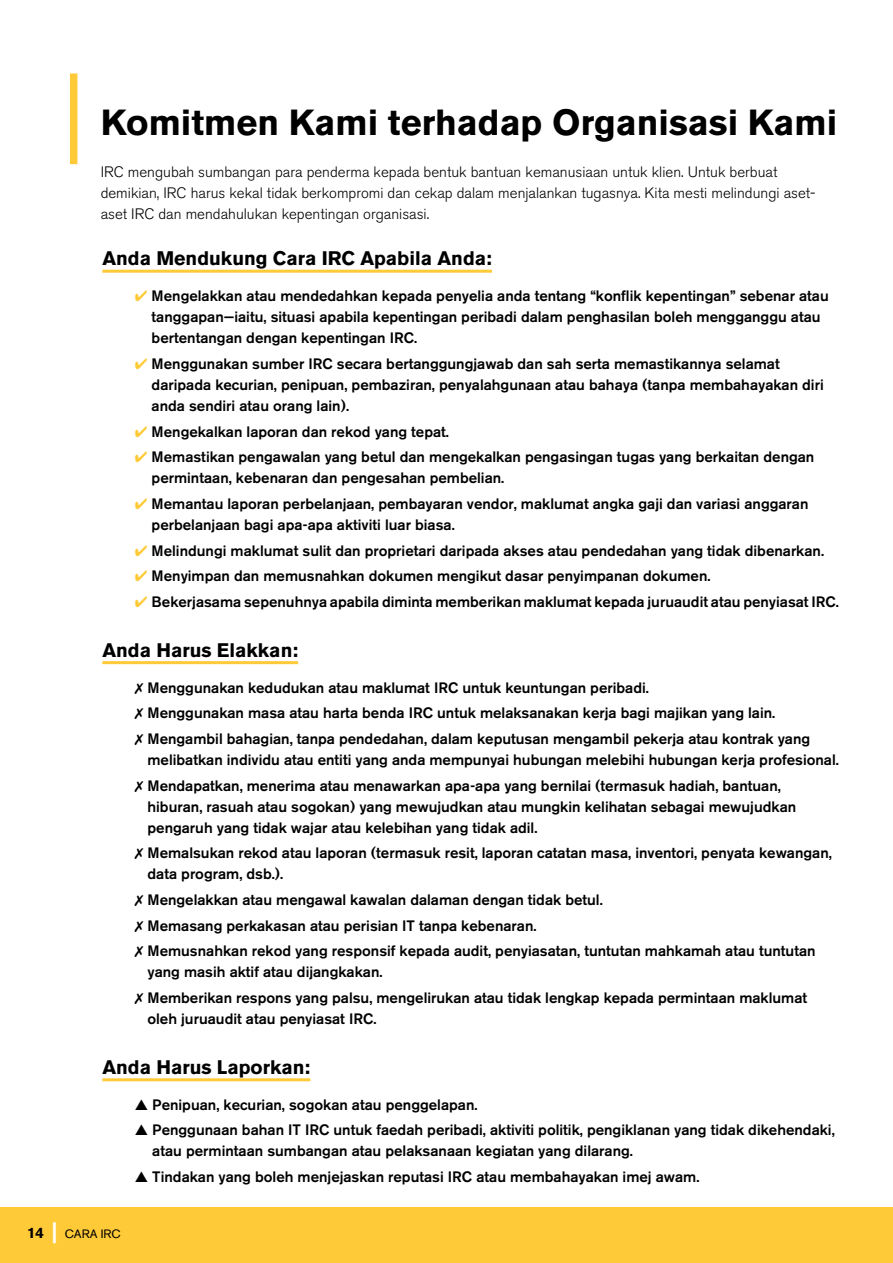
<style>
.page{position:relative;width:893px;height:1263px;background:#fff}
.page>*{position:absolute;margin:0;border:0;box-sizing:border-box;transform-origin:0 0}
.t1{font:700 36px "Akzidenz Grotesk BE";color:#000}
.t2{font:700 19.5px "Akzidenz Grotesk BE";color:#000}
.t3{font:500 15px/21px "Akzidenz Grotesk BE";color:#000}
.t4{font:300 15px/21px "Akzidenz Grotesk BE";color:#000}
.t5{font:12px "Akzidenz Grotesk BE";color:#000}
.s1{color:#ffca38}
.s2{font-weight:700;font-size:15px}
.s3{font-weight:700;font-size:21px;color:#fff}
</style>
<div class="page">
<div style="left:0;top:1207px;width:893px;height:56px;background:#ffca38"></div>
<div style="left:70px;top:73px;width:7px;height:91px;background:#ffca38"></div>
<hr style="left:102px;top:270px;width:390px;height:3px;background:#ffca38">
<hr style="left:102px;top:661px;width:196px;height:3px;background:#ffca38">
<hr style="left:102px;top:1078px;width:208px;height:3px;background:#ffca38">
<h1 class="t1" style="left:101px;top:102px;width:738px">Komitmen Kami terhadap Organisasi Kami</h1>
<p class="t4" style="left:101px;top:162px;width:716px">IRC mengubah sumbangan para penderma kepada bentuk bantuan kemanusiaan untuk klien. Untuk berbuat demikian, IRC harus kekal tidak berkompromi dan cekap dalam menjalankan tugasnya. Kita mesti melindungi aset&shy;aset IRC dan mendahulukan kepentingan organisasi.</p>
<h2 class="t2" style="left:102px;top:247px;width:391px">Anda Mendukung Cara IRC Apabila Anda:</h2>
<p class="t3" style="left:152px;top:285px;width:679px;text-indent:-17px"><span class="s1">✔</span> Mengelakkan atau mendedahkan kepada penyelia anda tentang “konflik kepentingan” sebenar atau tanggapan—iaitu, situasi apabila kepentingan peribadi dalam penghasilan boleh mengganggu atau bertentangan dengan kepentingan IRC.</p>
<p class="t3" style="left:152px;top:353px;width:674px;text-indent:-17px"><span class="s1">✔</span> Menggunakan sumber IRC secara bertanggungjawab dan sah serta memastikannya selamat daripada kecurian, penipuan, pembaziran, penyalahgunaan atau bahaya (tanpa membahayakan diri anda sendiri atau orang lain).</p>
<p class="t3" style="left:135px;top:421px;width:316px"><span class="s1">✔</span> Mengekalkan laporan dan rekod yang tepat.</p>
<p class="t3" style="left:152px;top:446px;width:664px;text-indent:-17px"><span class="s1">✔</span> Memastikan pengawalan yang betul dan mengekalkan pengasingan tugas yang berkaitan dengan permintaan, kebenaran dan pengesahan pembelian.</p>
<p class="t3" style="left:152px;top:493px;width:658px;text-indent:-17px"><span class="s1">✔</span> Memantau laporan perbelanjaan, pembayaran vendor, maklumat angka gaji dan variasi anggaran perbelanjaan bagi apa-apa aktiviti luar biasa.</p>
<p class="t3" style="left:135px;top:540px;width:691px"><span class="s1">✔</span> Melindungi maklumat sulit dan proprietari daripada akses atau pendedahan yang tidak dibenarkan.</p>
<p class="t3" style="left:135px;top:565px;width:577px"><span class="s1">✔</span> Menyimpan dan memusnahkan dokumen mengikut dasar penyimpanan dokumen.</p>
<p class="t3" style="left:135px;top:591px;width:706px"><span class="s1">✔</span> Bekerjasama sepenuhnya apabila diminta memberikan maklumat kepada juruaudit atau penyiasat IRC.</p>
<h2 class="t2" style="left:102px;top:639px;width:197px">Anda Harus Elakkan:</h2>
<p class="t3" style="left:135px;top:674px;width:677px;line-height:25.7px">✗ Menggunakan kedudukan atau maklumat IRC untuk keuntungan peribadi.<br>✗ Menggunakan masa atau harta benda IRC untuk melaksanakan kerja bagi majikan yang lain.<br>✗ Mengambil bahagian, tanpa pendedahan, dalam keputusan mengambil pekerja atau kontrak yang</p>
<p class="t3" style="left:135px;top:747px;width:706px;line-height:25.7px;text-indent:13px">melibatkan individu atau entiti yang anda mempunyai hubungan melebihi hubungan kerja profesional. ✗ Mendapatkan, menerima atau menawarkan apa-apa yang bernilai (termasuk hadiah, bantuan,</p>
<p class="t3" style="left:147px;top:796px;width:650px">hiburan, rasuah atau sogokan) yang mewujudkan atau mungkin kelihatan sebagai mewujudkan pengaruh yang tidak wajar atau kelebihan yang tidak adil.</p>
<p class="t3" style="left:147px;top:842px;width:686px;text-indent:-13px">✗ Memalsukan rekod atau laporan (termasuk resit, laporan catatan masa, inventori, penyata kewangan, data program, dsb.).</p>
<p class="t3" style="left:135px;top:887px;width:682px;line-height:25.7px">✗ Mengelakkan atau mengawal kawalan dalaman dengan tidak betul.<br>✗ Memasang perkakasan atau perisian IT tanpa kebenaran.<br>✗ Memusnahkan rekod yang responsif kepada audit, penyiasatan, tuntutan mahkamah atau tuntutan</p>
<p class="t3" style="left:135px;top:959px;width:674px;line-height:25.7px;text-indent:13px">yang masih aktif atau dijangkakan.<br>✗ Memberikan respons yang palsu, mengelirukan atau tidak lengkap kepada permintaan maklumat</p>
<p class="t3" style="left:147px;top:1008px;width:231px">oleh juruaudit atau penyiasat IRC.</p>
<h2 class="t2" style="left:102px;top:1056px;width:209px">Anda Harus Laporkan:</h2>
<p class="t3" style="left:135px;top:1094px;width:344px">▲ Penipuan, kecurian, sogokan atau penggelapan.</p>
<p class="t3" style="left:152px;top:1119px;width:684px;text-indent:-18px">▲ Penggunaan bahan IT IRC untuk faedah peribadi, aktiviti politik, pengiklanan yang tidak dikehendaki, atau permintaan sumbangan atau pelaksanaan kegiatan yang dilarang.</p>
<p class="t3" style="left:135px;top:1166px;width:566px">▲ Tindakan yang boleh menjejaskan reputasi IRC atau membahayakan imej awam.</p>
<p class="t5" style="left:27px;top:1226px;width:95px"><span class="s2">14</span> <span class="s3">|</span> CARA IRC</p>
</div>
